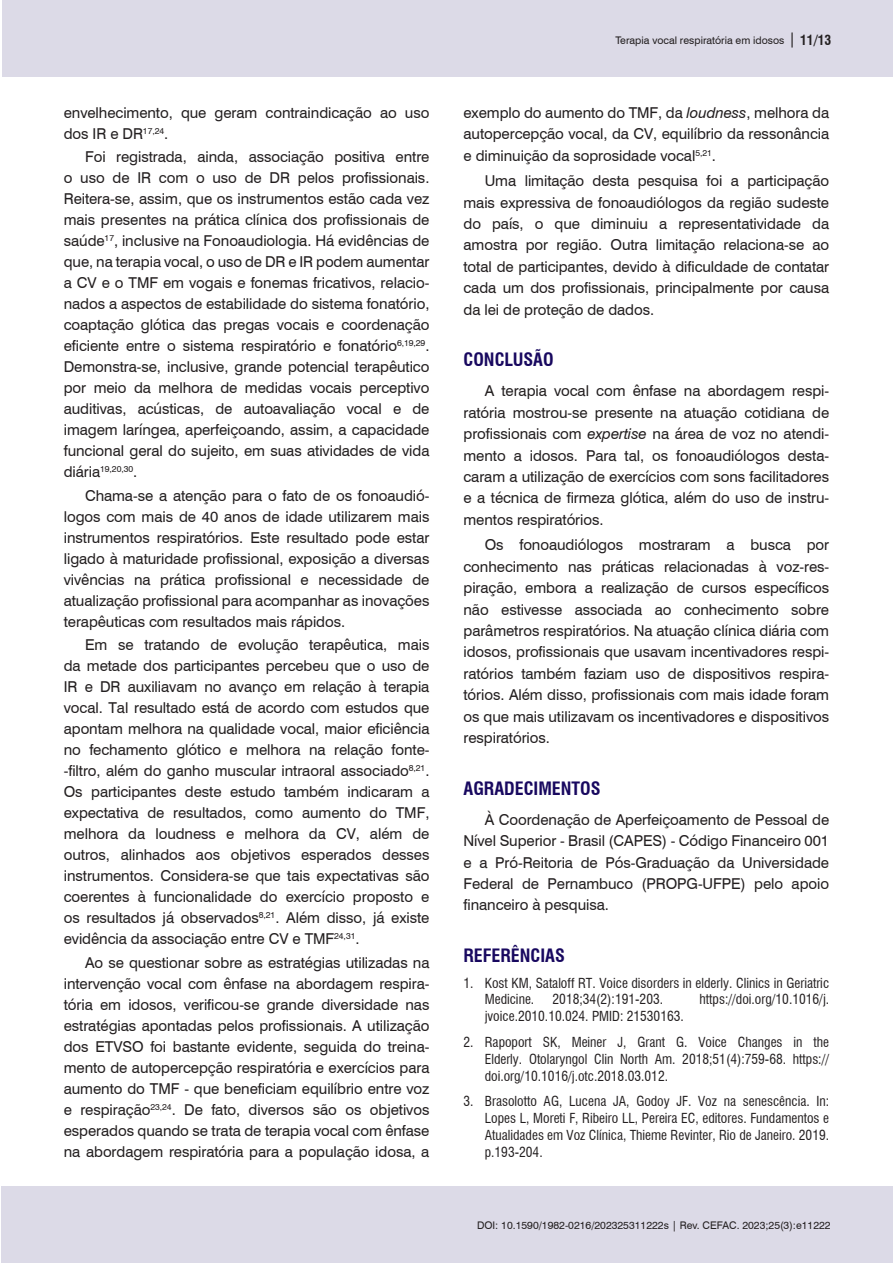
<style>
.page{position:relative;width:893px;height:1263px;background:#fff}
.page>*{position:absolute;margin:0;border:0;box-sizing:border-box;transform-origin:0 0}
.Nivel_1{font:700 condensed 18px "Swiss 721 BT";color:#18085f}
.Corpo_do_texto{font:15px/21px "Swiss 721 BT";letter-spacing:-.005em;color:#231f20;text-align:justify}
.t1{font:condensed 13.5px/17px "Swiss 721 BT";color:#231f20;text-align:justify}
.t2{font:10.5px "Swiss 721 BT";color:#231f20}
.Corpo_do_texto-2{font:8.7px "Swiss 721 BT";color:#231f20}
.s1{font-size:15px}
.s2{font-weight:700;font-stretch:condensed;font-size:13.5px}
.s3{font-style:italic}
</style>
<div class="page">
<div style="left:1px;top:1186px;width:892px;height:77px;background:#dcdae7"></div>
<div style="left:2px;top:0;width:891px;height:77px;background:#dcdae7"></div>
<p class="Corpo_do_texto" style="left:64px;top:101px;width:367px">envelhecimento, que geram contraindicação ao uso dos IR e DR<sup>17,24</sup>.</p>
<p class="Corpo_do_texto" style="left:64px;top:146px;width:367px;text-indent:21px">Foi registrada, ainda, associação positiva entre o uso de IR com o uso de DR pelos profissionais.<br>Reitera-se, assim, que os instrumentos estão cada vez mais presentes na prática clínica dos profissionais de saúde<sup>17</sup>, inclusive na Fonoaudiologia. Há evidências de que, na terapia vocal, o uso de DR e IR podem aumentar a CV e o TMF em vogais e fonemas fricativos, relacio&shy;nados a aspectos de estabilidade do sistema fonatório, coaptação glótica das pregas vocais e coordenação eficiente entre o sistema respiratório e fonatório<sup>6,19,29</sup>.<br>Demonstra-se, inclusive, grande potencial terapêutico por meio da melhora de medidas vocais perceptivo auditivas, acústicas, de autoavaliação vocal e de imagem laríngea, aperfeiçoando, assim, a capacidade funcional geral do sujeito, em suas atividades de vida</p>
<p class="Corpo_do_texto-2" style="left:64px;top:463px;width:75px"><span class="s1">diária</span>19,20,30<span class="s1">.</span></p>
<p class="Corpo_do_texto" style="left:64px;top:484px;width:367px;text-indent:21px">Chama-se a atenção para o fato de os fonoaudió&shy;logos com mais de 40 anos de idade utilizarem mais instrumentos respiratórios. Este resultado pode estar ligado à maturidade profissional, exposição a diversas vivências na prática profissional e necessidade de atualização profissional para acompanhar as inovações terapêuticas com resultados mais rápidos.</p>
<p class="Corpo_do_texto" style="left:64px;top:634px;width:367px;text-indent:21px">Em se tratando de evolução terapêutica, mais da metade dos participantes percebeu que o uso de IR e DR auxiliavam no avanço em relação à terapia vocal. Tal resultado está de acordo com estudos que apontam melhora na qualidade vocal, maior eficiência no fechamento glótico e melhora na relação fonte--filtro, além do ganho muscular intraoral associado<sup>8,21</sup>.<br>Os participantes deste estudo também indicaram a expectativa de resultados, como aumento do TMF, melhora da loudness e melhora da CV, além de outros, alinhados aos objetivos esperados desses instrumentos. Considera-se que tais expectativas são coerentes à funcionalidade do exercício proposto e os resultados já observados<sup>8,21</sup>. Além disso, já existe evidência da associação entre CV e TMF<sup>24,31</sup>.</p>
<p class="Corpo_do_texto" style="left:64px;top:951px;width:367px;text-indent:21px">Ao se questionar sobre as estratégias utilizadas na intervenção vocal com ênfase na abordagem respira&shy;tória em idosos, verificou-se grande diversidade nas estratégias apontadas pelos profissionais. A utilização dos ETVSO foi bastante evidente, seguida do treina&shy;mento de autopercepção respiratória e exercícios para aumento do TMF - que beneficiam equilíbrio entre voz e respiração<sup>23,24</sup>. De fato, diversos são os objetivos esperados quando se trata de terapia vocal com ênfase na abordagem respiratória para a população idosa, a</p>
<p class="t2" style="left:615px;top:33px;width:217px">Terapia vocal respiratória em idosos <span class="s1">|</span> <span class="s2">11/13</span></p>
<p class="Corpo_do_texto" style="left:463px;top:101px;width:367px;line-height:21.5px">exemplo do aumento do TMF, da <span class="s3">loudness</span>, melhora da autopercepção vocal, da CV, equilíbrio da ressonância e diminuição da soprosidade vocal<sup>5,21</sup>.</p>
<p class="Corpo_do_texto" style="left:463px;top:170px;width:367px;line-height:21.5px;text-indent:21px">Uma limitação desta pesquisa foi a participação mais expressiva de fonoaudiólogos da região sudeste do país, o que diminuiu a representatividade da amostra por região. Outra limitação relaciona-se ao total de participantes, devido à dificuldade de contatar cada um dos profissionais, principalmente por causa da lei de proteção de dados.</p>
<p class="Nivel_1" style="left:463px;top:349px;width:92px">CONCLUSÃO</p>
<p class="Corpo_do_texto" style="left:463px;top:380px;width:367px;line-height:21.5px;text-indent:21px">A terapia vocal com ênfase na abordagem respi&shy;ratória mostrou-se presente na atuação cotidiana de profissionais com <span class="s3">expertise</span> na área de voz no atendi&shy;mento a idosos. Para tal, os fonoaudiólogos desta&shy;caram a utilização de exercícios com sons facilitadores e a técnica de firmeza glótica, além do uso de instru&shy;mentos respiratórios.</p>
<p class="Corpo_do_texto" style="left:463px;top:534px;width:367px;line-height:21.5px;text-indent:21px">Os fonoaudiólogos mostraram a busca por conhecimento nas práticas relacionadas à voz-res&shy;piração, embora a realização de cursos específicos não estivesse associada ao conhecimento sobre parâmetros respiratórios. Na atuação clínica diária com idosos, profissionais que usavam incentivadores respi&shy;ratórios também faziam uso de dispositivos respira&shy;tórios. Além disso, profissionais com mais idade foram os que mais utilizavam os incentivadores e dispositivos respiratórios.</p>
<p class="Nivel_1" style="left:463px;top:777px;width:139px">AGRADECIMENTOS</p>
<p class="Corpo_do_texto" style="left:463px;top:808px;width:367px;line-height:21.5px;text-indent:21px">À Coordenação de Aperfeiçoamento de Pessoal de Nível Superior - Brasil (CAPES) - Código Financeiro 001 e a Pró-Reitoria de Pós-Graduação da Universidade Federal de Pernambuco (PROPG-UFPE) pelo apoio financeiro à pesquisa.</p>
<p class="Nivel_1" style="left:463px;top:945px;width:103px">REFERÊNCIAS</p>
<p class="t1" style="left:485px;top:974px;width:346px;text-indent:-21px">1. Kost KM, Sataloff RT. Voice disorders in elderly. Clinics in Geriatric<br>Medicine.</p>
<p class="t1" style="left:553px;top:991px;width:112px">2018;34(2):191-203.</p>
<p class="t1" style="left:700px;top:991px;width:131px">https://doi.org/10.1016/j.</p>
<p class="t1" style="left:485px;top:1008px;width:201px">jvoice.2010.10.024. PMID: 21530163.</p>
<p class="t1" style="left:485px;top:1033px;width:346px;text-indent:-21px">2. Rapoport SK, Meiner J, Grant G. Voice Changes in the Elderly. Otolaryngol Clin North Am. 2018;51(4):759-68. https:// doi.org/10.1016/j.otc.2018.03.012.</p>
<p class="t1" style="left:485px;top:1092px;width:346px;text-indent:-21px">3. Brasolotto AG, Lucena JA, Godoy JF. Voz na senescência. In:<br>Lopes L, Moreti F, Ribeiro LL, Pereira EC, editores. Fundamentos e Atualidades em Voz Clínica, Thieme Revinter, Rio de Janeiro. 2019. p.193-204.</p>
<p class="t2" style="left:477px;top:1218px;width:355px">DOI: 10.1590/1982-0216/202325311222s | Rev. CEFAC. 2023;25(3):e11222</p>
</div>
